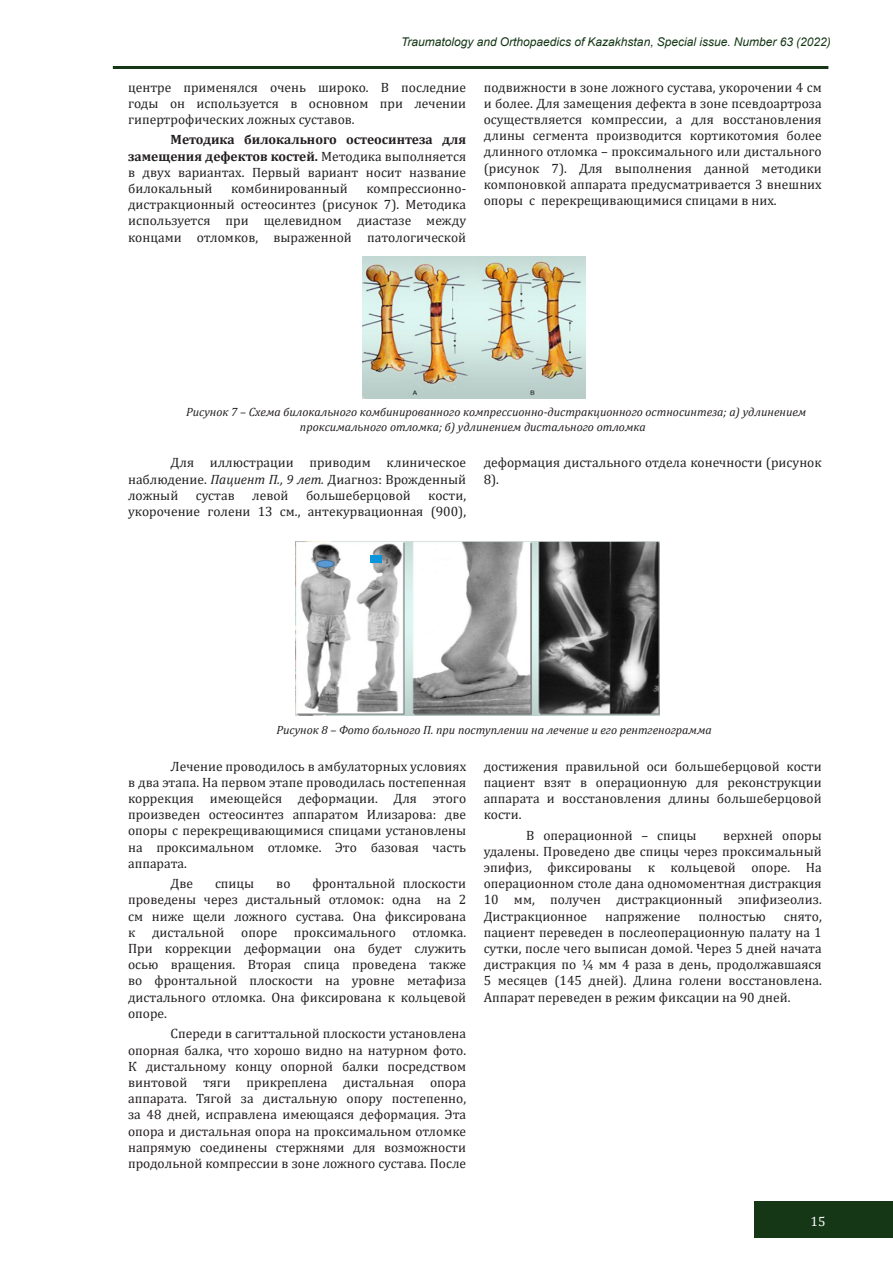
<style>
.page{position:relative;width:893px;height:1263px;background:#fff}
.page>*{position:absolute;margin:0;border:0;box-sizing:border-box;transform-origin:0 0}
.t1{font:13.5px/16.2px "Cambria";color:#231f20;text-align:justify}
.t2{font:13.5px "Cambria";color:#fff}
.Название_рисунка{font:italic 12px/14.4px "Cambria";color:#231f20}
.t3{font:italic 12px "Arial";color:#153716}
.s1{font-weight:700}
.s2{font-style:italic}
</style>
<div class="page">
<div style="left:754px;top:1202px;width:139px;height:36px;background:#153716"></div>
<hr style="left:113px;top:66px;width:715px;height:3px;background:#153716">
<img style="left:363px;top:257px;width:222px;height:141px">
<img style="left:295px;top:541px;width:365px;height:175px">
<div style="left:370px;top:556px;width:12px;height:7px;background:#0994db"></div>
<p class="t3" style="left:401px;top:34px;width:431px">Traumatology and Orthopаedics of Kazakhstan, Special issue. Number 63 (2022)</p>
<p class="t1" style="left:128px;top:79px;width:340px">центре применялся очень широко. В последние годы он используется в основном при лечении гипертрофических ложных суставов.</p>
<p class="t1" style="left:128px;top:132px;width:340px;text-indent:43px"><span class="s1">Методика билокального остеосинтеза для замещения дефектов костей.</span> Методика выполняется в двух вариантах. Первый вариант носит название билокальный</p>
<p class="t1" style="left:484px;top:79px;width:340px">подвижности в зоне ложного сустава, укорочении 4 см и более. Для замещения дефекта в зоне псевдоартроза осуществляется компрессии, а для восстановления длины сегмента производится кортикотомия более длинного отломка – проксимального или дистального (рисунок 7). Для выполнения данной методики компоновкой аппарата предусматривается 3 внешних опоры с перекрещивающимися спицами в них.</p>
<p class="t1" style="left:231px;top:180px;width:118px">комбинированный</p>
<p class="t1" style="left:128px;top:180px;width:340px;text-indent:238px">компрессионно&shy;дистракционный остеосинтез (рисунок 7). Методика используется при щелевидном диастазе между концами отломков, выраженной патологической</p>
<p class="Название_рисунка" style="left:300px;top:404px;width:508px;text-indent:-114px">Рисунок 7 – Схема билокального комбинированного компрессионно-дистракционного остносинтеза; а) удлинением проксимального отломка; б) удлинением дистального отломка</p>
<p class="t1" style="left:128px;top:455px;width:340px;text-indent:43px">Для иллюстрации приводим клиническое наблюдение. <span class="s2">Пациент П., 9 лет.</span> Диагноз: Врожденный ложный</p>
<p class="t1" style="left:484px;top:455px;width:340px">деформация дистального отдела конечности (рисунок<br>8).</p>
<p class="t1" style="left:196px;top:487px;width:40px">сустав</p>
<p class="t1" style="left:252px;top:487px;width:38px">левой</p>
<p class="t1" style="left:306px;top:487px;width:106px">большеберцовой</p>
<p class="t1" style="left:128px;top:487px;width:340px;text-align:right">кости,<br>укорочение голени 13 см., антекурвационная (900),</p>
<p class="Название_рисунка" style="left:276px;top:722px;width:437px">Рисунок 8 – Фото больного П. при поступлении на лечение и его рентгенограмма</p>
<p class="t1" style="left:128px;top:758px;width:340px;text-indent:43px">Лечение проводилось в амбулаторных условиях в два этапа. На первом этапе проводилась постепенная коррекция имеющейся деформации. Для этого произведен остеосинтез аппаратом Илизарова: две опоры с перекрещивающимися спицами установлены на проксимальном отломке. Это базовая часть аппарата.</p>
<p class="t1" style="left:171px;top:875px;width:24px">Две</p>
<p class="t1" style="left:215px;top:875px;width:41px">спицы</p>
<p class="t1" style="left:276px;top:875px;width:16px">во</p>
<p class="t1" style="left:484px;top:758px;width:340px">достижения правильной оси большеберцовой кости пациент взят в операционную для реконструкции аппарата и восстановления длины большеберцовой кости.</p>
<p class="t1" style="left:526px;top:827px;width:172px">В операционной – спицы</p>
<p class="t1" style="left:484px;top:827px;width:340px;text-indent:240px">верхней опоры удалены. Проведено две спицы через проксимальный эпифиз, фиксированы к кольцевой опоре. На операционном столе дана одномоментная дистракция 10 мм, получен дистракционный эпифизеолиз.<br>Дистракционное</p>
<p class="t1" style="left:128px;top:875px;width:340px;text-indent:184px">фронтальной плоскости проведены через дистальный отломок: одна на 2 см ниже щели ложного сустава. Она фиксирована к дистальной опоре проксимального отломка.<br>При коррекции деформации она будет служить осью вращения. Вторая спица проведена также во фронтальной плоскости на уровне метафиза дистального отломка. Она фиксирована к кольцевой опоре.</p>
<p class="t1" style="left:128px;top:1025px;width:340px;text-indent:43px">Спереди в сагиттальной плоскости установлена опорная балка, что хорошо видно на натурном фото.<br>К дистальному концу опорной балки посредством винтовой тяги прикреплена дистальная опора аппарата. Тягой за дистальную опору постепенно, за 48 дней, исправлена имеющаяся деформация. Эта опора и дистальная опора на проксимальном отломке напрямую соединены стержнями для возможности продольной компрессии в зоне ложного сустава. После</p>
<p class="t1" style="left:484px;top:908px;width:340px;text-indent:300px">снято, пациент переведен в послеоперационную палату на 1 сутки, после чего выписан домой. Через 5 дней начата дистракция по ¼ мм 4 раза в день, продолжавшаяся 5 месяцев (145 дней). Длина голени восстановлена.<br>Аппарат переведен в режим фиксации на 90 дней.</p>
<p class="t1" style="left:605px;top:908px;width:77px">напряжение</p>
<p class="t1" style="left:698px;top:908px;width:69px">полностью</p>
<p class="t2" style="left:811px;top:1213px;width:17px">15</p>
</div>
